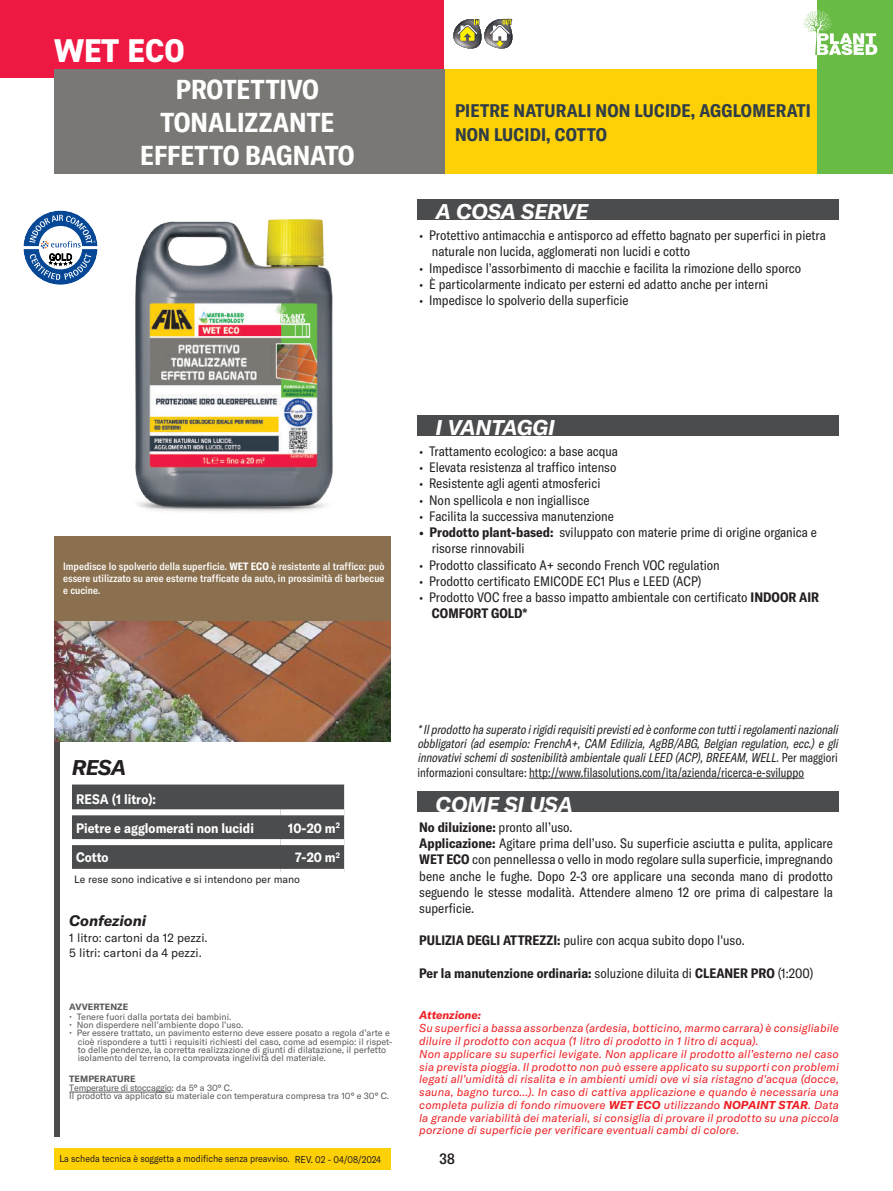
<style>
.page{position:relative;width:893px;height:1191px;background:#fff}
.page>*{position:absolute;margin:0;border:0;box-sizing:border-box;transform-origin:0 0}
.t1{font:800 33px "DIN2014";color:#fff}
.t2{font:700 condensed 27px/33px "GT America";color:#fff;text-align:center}
.t3{font:italic 700 21px "GT America";color:#fff}
.t4{font:italic 700 21px "GT America";color:#231f20}
.t5{font:700 condensed 18px/24px "GT America";letter-spacing:.01em;color:#2e3d48}
.t6{font:italic 700 15px "GT America";color:#231f20}
.t7{font:500 condensed 15px "GT America";color:#231f20}
.t8{font:condensed 13.5px/16.2px "GT America";color:#231f20}
.t9{font:700 condensed 13.5px "GT America";color:#231f20}
.t10{font:700 13.5px/28.8px "GT America";color:#fff;scale:.9 1}
.t11{font:italic condensed 12.75px/14.2px "GT America";color:#231f20;scale:.93 1}
.t12{font:12px/15px "GT America";color:#231f20}
.t13{font:italic 11.25px/12.8px "GT America";letter-spacing:.01em;color:#ee1f23}
.t14{font:italic 700 11.25px "GT America";color:#ee1f23}
.t15{font:500 condensed 10.5px/12px "GT America";color:#fff;text-align:justify}
.t16{font:10.5px "GT America";color:#231f20}
.t17{font:9.75px "GT America";color:#231f20;scale:.9 1}
.t18{font:9px/8.2px "GT America";color:#57585a}
.t19{font:700 9px "GT America";color:#57585a}
.s1{font-weight:700}
.s2{font-style:normal}
.s3{font-weight:400}
</style>
<div class="page">
<div style="left:0;top:0;width:444px;height:78px;background:#ed1943"></div>
<div style="left:54px;top:537px;width:6px;height:600px;background:#4b4c4d"></div>
<div style="left:54px;top:536px;width:336px;height:86px;background:#8a704e"></div>
<div style="left:54px;top:1148px;width:336px;height:21px;background:#fed006"></div>
<div style="left:444px;top:70px;width:395px;height:104px;background:#fed006"></div>
<div style="left:54px;top:70px;width:390px;height:104px;background:#7a7874"></div>
<svg style="left:453px;top:18px;width:60px;height:31px"></svg>
<img style="left:54px;top:622px;width:336px;height:120px">
<img style="left:135px;top:219px;width:256px;height:318px">
<div style="left:817px;top:0;width:76px;height:174px;background:#68bc45"></div>
<svg style="left:803px;top:10px;width:74px;height:45px"></svg>
<svg style="left:23px;top:210px;width:75px;height:75px"></svg>
<hr style="left:529px;top:778px;width:275px;height:1px;background:#231f20">
<div style="left:417px;top:199px;width:422px;height:20px;background:#4b4c4d"></div>
<div style="left:417px;top:415px;width:422px;height:20px;background:#4b4c4d"></div>
<div style="left:417px;top:791px;width:422px;height:20px;background:#4b4c4d"></div>
<hr style="left:69px;top:1091px;width:103px;height:1px;background:#57585a">
<div style="left:72px;top:784px;width:272px;height:85px;background:#4b4c4d"></div>
<div style="left:72px;top:809px;width:208px;height:6px;background:#fff"></div>
<div style="left:280px;top:809px;width:64px;height:6px;background:#fff"></div>
<div style="left:72px;top:839px;width:208px;height:6px;background:#fff"></div>
<div style="left:280px;top:839px;width:64px;height:6px;background:#fff"></div>
<h1 class="t1" style="left:54px;top:28px;width:133px">WET ECO</h1>
<h2 class="t2" style="left:140px;top:73px;width:216px">PROTETTIVO<br>TONALIZZANTE<br>EFFETTO BAGNATO</h2>
<h3 class="t5" style="left:455px;top:98px;width:357px">PIETRE NATURALI NON LUCIDE, AGGLOMERATI<br>NON LUCIDI, COTTO</h3>
<h3 class="t3" style="left:435px;top:199px;width:154px">A COSA SERVE</h3>
<p class="t8" style="left:432px;top:227px;width:396px;text-indent:-13px">• Protettivo antimacchia e antisporco ad effetto bagnato per superfici in pietra naturale non lucida, agglomerati non lucidi e cotto</p>
<p class="t8" style="left:419px;top:260px;width:384px">• Impedisce l’assorbimento di macchie e facilita la rimozione dello sporco</p>
<p class="t8" style="left:419px;top:276px;width:351px">• È particolarmente indicato per esterni ed adatto anche per interni</p>
<p class="t8" style="left:419px;top:292px;width:211px">• Impedisce lo spolverio della superficie</p>
<p class="t15" style="left:63px;top:560px;width:323px">Impedisce lo spolverio della superficie. <span class="s1">WET ECO</span> è resistente al traffico: può essere utilizzato su aree esterne trafficate da auto, in prossimità di barbecue e cucine.</p>
<h3 class="t3" style="left:436px;top:414px;width:121px">I VANTAGGI</h3>
<p class="t8" style="left:419px;top:443px;width:200px">• Trattamento ecologico: a base acqua</p>
<p class="t8" style="left:419px;top:459px;width:199px">• Elevata resistenza al traffico intenso</p>
<p class="t8" style="left:419px;top:476px;width:183px">• Resistente agli agenti atmosferici</p>
<p class="t8" style="left:419px;top:492px;width:172px">• Non spellicola e non ingiallisce</p>
<p class="t8" style="left:419px;top:508px;width:196px">• Facilita la successiva manutenzione</p>
<p class="t8" style="left:432px;top:524px;width:387px;text-indent:-13px"><span class="s1">• Prodotto plant-based:</span> sviluppato con materie prime di origine organica e risorse rinnovabili</p>
<p class="t8" style="left:419px;top:557px;width:302px">• Prodotto classificato A+ secondo French VOC regulation</p>
<p class="t8" style="left:419px;top:573px;width:284px">• Prodotto certificato EMICODE EC1 Plus e LEED (ACP)</p>
<p class="t8" style="left:432px;top:589px;width:389px;text-indent:-13px">• Prodotto VOC free a basso impatto ambientale con certificato <span class="s1">INDOOR AIR<br>COMFORT GOLD*</span></p>
<h3 class="t4" style="left:72px;top:754px;width:56px">RESA</h3>
<p class="t10" style="left:76px;top:784px;width:199px">RESA (1 litro):<br>Pietre e agglomerati non lucidi</p>
<p class="t10" style="left:288px;top:813px;width:59px">10-20 m<sup>2</sup></p>
<p class="t10" style="left:76px;top:843px;width:37px">Cotto</p>
<p class="t10" style="left:295px;top:843px;width:51px">7-20 m<sup>2</sup></p>
<p class="t16" style="left:74px;top:873px;width:227px">Le rese sono indicative e si intendono per mano</p>
<p class="t6" style="left:69px;top:911px;width:78px">Confezioni</p>
<p class="t12" style="left:69px;top:930px;width:140px">1 litro: cartoni da 12 pezzi.<br>5 litri: cartoni da 4 pezzi.</p>
<p class="t19" style="left:69px;top:1001px;width:61px">AVVERTENZE</p>
<p class="t18" style="left:69px;top:1012px;width:164px">• Tenere fuori dalla portata dei bambini.</p>
<p class="t18" style="left:69px;top:1020px;width:175px">• Non disperdere nell’ambiente dopo l’uso.</p>
<p class="t18" style="left:78px;top:1029px;width:316px;text-indent:-9px">• Per essere trattato, un pavimento esterno deve essere posato a regola d’arte e cioè rispondere a tutti i requisiti richiesti del caso, come ad esempio: il rispet&shy;to delle pendenze, la corretta realizzazione di giunti di dilatazione, il perfetto isolamento del terreno, la comprovata ingelività del materiale.</p>
<p class="t19" style="left:69px;top:1073px;width:68px">TEMPERATURE</p>
<p class="t18" style="left:69px;top:1083px;width:321px">Temperature di stoccaggio: da 5° a 30° C.<br>Il prodotto va applicato su materiale con temperatura compresa tra 10° e 30° C.</p>
<p class="t11" style="left:417px;top:722px;width:457px">*Ilprodotto hasuperato irigidirequisitiprevistied è conforme con tuttiiregolamentinazionali obbligatori (ad esempio: FrenchA+, CAM Edilizia, AgBB/ABG, Belgian regulation, ecc.) e gli innovativischemidisostenibilitàambientale qualiLEED (ACP),BREEAM,WELL.<span class="s2">P e r m a gg i o r i informazioni consultare: http://www.filasolutions.com/ita/azienda/ricerca-e-sviluppo</span></p>
<h3 class="t3" style="left:436px;top:791px;width:139px">COME SI USA</h3>
<p class="t8" style="left:419px;top:819px;width:415px"><span class="s1">No diluizione:</span> pronto all’uso.<br><span class="s1">Applicazione:</span> Agitare prima dell’uso. Su superficie asciutta e pulita, applicare <span class="s1">WET ECO</span> con pennellessa o vello in modo regolare sulla superficie, impregnando bene anche le fughe. Dopo 2-3 ore applicare una seconda mano di prodotto seguendo le stesse modalità. Attendere almeno 12 ore prima di calpestare la superficie.</p>
<p class="t8" style="left:419px;top:932px;width:327px"><span class="s1">PULIZIA DEGLI ATTREZZI:</span> pulire con acqua subito dopo l'uso.</p>
<p class="t9" style="left:419px;top:964px;width:396px">Per la manutenzione ordinaria: <span class="s3">soluzione diluita di</span> CLEANER PRO <span class="s3">(1:200)</span></p>
<p class="t14" style="left:419px;top:1008px;width:63px">Attenzione:</p>
<p class="t13" style="left:419px;top:1022px;width:421px">Su superfici a bassa assorbenza (ardesia, botticino, marmo carrara) è consigliabile diluire il prodotto con acqua (1 litro di prodotto in 1 litro di acqua).<br>Non applicare su superfici levigate. Non applicare il prodotto all’esterno nel caso sia prevista pioggia. Il prodotto non può essere applicato su supporti con problemi legati all’umidità di risalita e in ambienti umidi ove vi sia ristagno d'acqua (docce, sauna, bagno turco...). In caso di cattiva applicazione e quando è necessaria una completa pulizia di fondo rimuovere <span class="s1">WET ECO</span> utilizzando <span class="s1">NOPAINT STAR</span>. Data la grande variabilità dei materiali, si consiglia di provare il prodotto su una piccola porzione di superficie per verificare eventuali cambi di colore.</p>
<p class="t17" style="left:60px;top:1153px;width:257px">La scheda tecnica è soggetta a modifiche senza preavviso.</p>
<p class="t7" style="left:440px;top:1149px;width:17px">38</p>
<p class="t17" style="left:295px;top:1153px;width:97px">REV. 02 - 04/08/2024</p>
</div>
